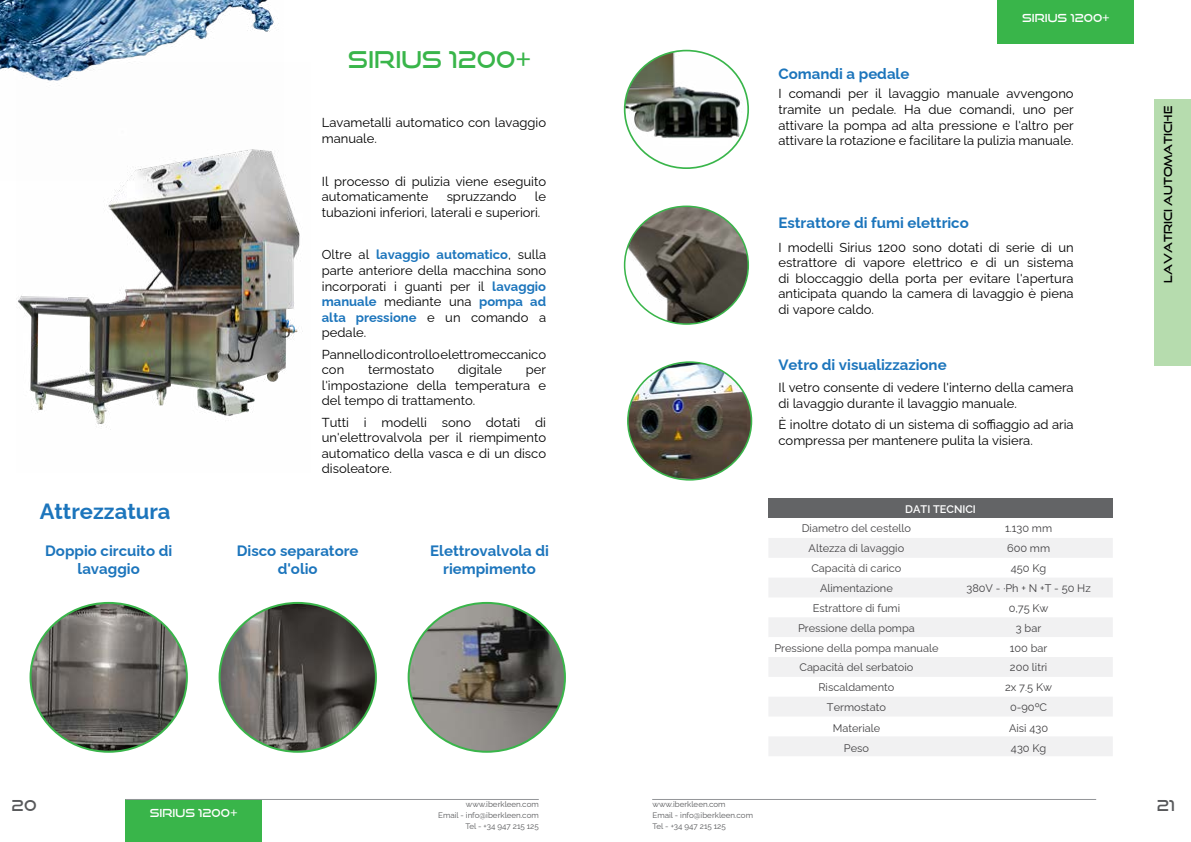
<style>
.page{position:relative;width:1191px;height:842px;background:#fff}
.page>*{position:absolute;margin:0;border:0;box-sizing:border-box;transform-origin:0 0}
.t1{font:23px "Good Times Rg";color:#39b54a}
.t2{font:700 22px "Raleway";color:#1c75bc}
.t3{font:700 15px/18px "Raleway";color:#1c75bc;text-align:center}
.t4{font:15px "Good Times Rg";color:#58595b}
.t5{font:13px/15.6px "Raleway";color:#000}
.t6{font:11px "Raleway";color:#414042}
.t7{font:11px "Good Times Rg";color:#fff}
.t8{font:11px "Good Times Rg";color:#000}
.t9{font:600 11px "Raleway";color:#fff}
.t10{font:8px/11px "Raleway";color:#58595b;text-align:right}
.s1{font-weight:700;color:#1c75bc}
</style>
<div class="page">
<div style="left:1154px;top:100px;width:37px;height:266px;background:#b6dcae"></div>
<img style="left:410px;top:603px;width:155px;height:149px">
<img style="left:31px;top:603px;width:156px;height:149px">
<img style="left:220px;top:603px;width:156px;height:149px">
<img style="left:18px;top:180px;width:285px;height:250px">
<img style="left:624px;top:206px;width:124px;height:118px">
<div style="left:624px;top:206px;width:125px;height:119px;border:2px solid #39b54a;border-radius:50%"></div>
<img style="left:628px;top:362px;width:123px;height:118px">
<div style="left:627px;top:361px;width:125px;height:120px;border:2px solid #39b54a;border-radius:50%"></div>
<img style="left:624px;top:51px;width:124px;height:117px">
<div style="left:624px;top:50px;width:125px;height:119px;border:2px solid #39b54a;border-radius:50%"></div>
<div style="left:768px;top:499px;width:344px;height:19px;background:#636466"></div>
<svg style="left:769px;top:538px;width:343px;height:218px"></svg>
<div style="left:125px;top:800px;width:137px;height:42px;background:#39b54a"></div>
<div style="left:997px;top:0;width:137px;height:43px;background:#39b54a"></div>
<hr style="left:125px;top:799px;width:414px;height:1px;background:#939598">
<hr style="left:652px;top:799px;width:444px;height:1px;background:#939598">
<img style="left:0;top:0;width:282px;height:180px">
<h2 class="t2" style="left:40px;top:494px;width:132px">Attrezzatura</h2>
<p class="t3" style="left:45px;top:540px;width:128px">Doppio circuito di lavaggio</p>
<h1 class="t1" style="left:348px;top:46px;width:185px">SIRIUS 1200+</h1>
<p class="t5" style="left:322px;top:114px;width:226px">Lavametalli automatico con lavaggio manuale.</p>
<p class="t5" style="left:322px;top:172px;width:226px">Il processo di pulizia viene eseguito automaticamente</p>
<p class="t5" style="left:322px;top:187px;width:226px;text-indent:213px">le tubazioni inferiori, laterali e superiori.</p>
<p class="t5" style="left:322px;top:245px;width:226px;text-align:justify">Oltre al <span class="s1">lavaggio automatico</span>, sulla parte anteriore della macchina sono incorporati i guanti per il <span class="s1">lavaggio manuale</span> mediante una <span class="s1">pompa ad alta pressione</span> e un comando a pedale.</p>
<p class="t5" style="left:322px;top:345px;width:226px">Pannello di controllo elettromeccanico con</p>
<p class="t5" style="left:447px;top:187px;width:71px">spruzzando</p>
<p class="t5" style="left:368px;top:360px;width:68px">termostato</p>
<p class="t5" style="left:458px;top:360px;width:46px">digitale</p>
<p class="t5" style="left:322px;top:360px;width:226px;text-align:justify;text-indent:204px">per l'impostazione della temperatura e del tempo di trattamento.</p>
<p class="t5" style="left:322px;top:413px;width:226px;text-align:justify">Tutti i modelli sono dotati di un'elettrovalvola per il riempimento automatico della vasca e di un disco disoleatore.</p>
<p class="t3" style="left:237px;top:540px;width:123px">Disco separatore d'olio</p>
<p class="t3" style="left:430px;top:540px;width:120px">Elettrovalvola di riempimento</p>
<p class="t7" style="left:1022px;top:11px;width:89px">SIRIUS 1200+</p>
<p class="t3" style="left:778px;top:63px;width:132px">Comandi a pedale</p>
<p class="t5" style="left:778px;top:85px;width:297px;text-align:justify">I comandi per il lavaggio manuale avvengono tramite un pedale. Ha due comandi, uno per attivare la pompa ad alta pressione e l'altro per attivare la rotazione e facilitare la pulizia manuale.</p>
<p class="t3" style="left:778px;top:212px;width:192px">Estrattore di fumi elettrico</p>
<p class="t5" style="left:778px;top:238px;width:297px;text-align:justify">I modelli Sirius 1200 sono dotati di serie di un estrattore di vapore elettrico e di un sistema di bloccaggio della porta per evitare l'apertura anticipata quando la camera di lavaggio è piena di vapore caldo.</p>
<p class="t3" style="left:778px;top:354px;width:170px">Vetro di visualizzazione</p>
<p class="t5" style="left:778px;top:379px;width:297px">Il vetro consente di vedere l'interno della camera di lavaggio durante il lavaggio manuale.</p>
<p class="t5" style="left:778px;top:415px;width:297px">È inoltre dotato di un sistema di soffiaggio ad aria compressa per mantenere pulita la visiera.</p>
<p class="t9" style="left:905px;top:500px;width:72px">DATI TECNICI</p>
<p class="t6" style="left:801px;top:520px;width:111px">Diametro del cestello</p>
<p class="t6" style="left:1005px;top:520px;width:49px">1.130 mm</p>
<p class="t6" style="left:808px;top:540px;width:97px">Altezza di lavaggio</p>
<p class="t6" style="left:1007px;top:540px;width:45px">600 mm</p>
<p class="t6" style="left:811px;top:559px;width:92px">Capacità di carico</p>
<p class="t6" style="left:1011px;top:559px;width:37px">450 Kg</p>
<p class="t6" style="left:820px;top:579px;width:74px">Alimentazione</p>
<p class="t6" style="left:966px;top:579px;width:126px">380V - ·Ph + N +T - 50 Hz</p>
<p class="t6" style="left:812px;top:599px;width:89px">Estrattore di fumi</p>
<p class="t6" style="left:1008px;top:599px;width:41px">0,75 Kw</p>
<p class="t6" style="left:798px;top:619px;width:118px">Pressione della pompa</p>
<p class="t6" style="left:1016px;top:619px;width:27px">3 bar</p>
<p class="t6" style="left:774px;top:639px;width:166px">Pressione della pompa manuale</p>
<p class="t6" style="left:1009px;top:639px;width:39px">100 bar</p>
<p class="t6" style="left:799px;top:659px;width:115px">Capacità del serbatoio</p>
<p class="t6" style="left:1010px;top:659px;width:39px">200 litri</p>
<p class="t6" style="left:818px;top:678px;width:77px">Riscaldamento</p>
<p class="t6" style="left:1005px;top:678px;width:48px">2x 7.5 Kw</p>
<p class="t6" style="left:827px;top:698px;width:60px">Termostato</p>
<p class="t6" style="left:1010px;top:698px;width:39px">0-90ºC</p>
<p class="t6" style="left:832px;top:719px;width:49px">Materiale</p>
<p class="t6" style="left:1009px;top:719px;width:40px">Aisi 430</p>
<p class="t6" style="left:844px;top:739px;width:27px">Peso</p>
<p class="t6" style="left:1011px;top:739px;width:37px">430 Kg</p>
<p class="t8" style="left:1161px;top:283px;width:178px;rotate:-90deg">LAVATRICI AUTOMATICHE</p>
<p class="t4" style="left:12px;top:797px;width:26px">20</p>
<p class="t4" style="left:1156px;top:797px;width:20px">21</p>
<p class="t7" style="left:150px;top:806px;width:89px">SIRIUS 1200+</p>
<p class="t10" style="left:438px;top:797px;width:102px">www.iberkleen.com<br>Email - info@iberkleen.com<br>Tel - +34 947 215 125</p>
<p class="t10" style="left:652px;top:798px;width:102px;text-align:left">www.iberkleen.com<br>Email - info@iberkleen.com<br>Tel - +34 947 215 125</p>
</div>
